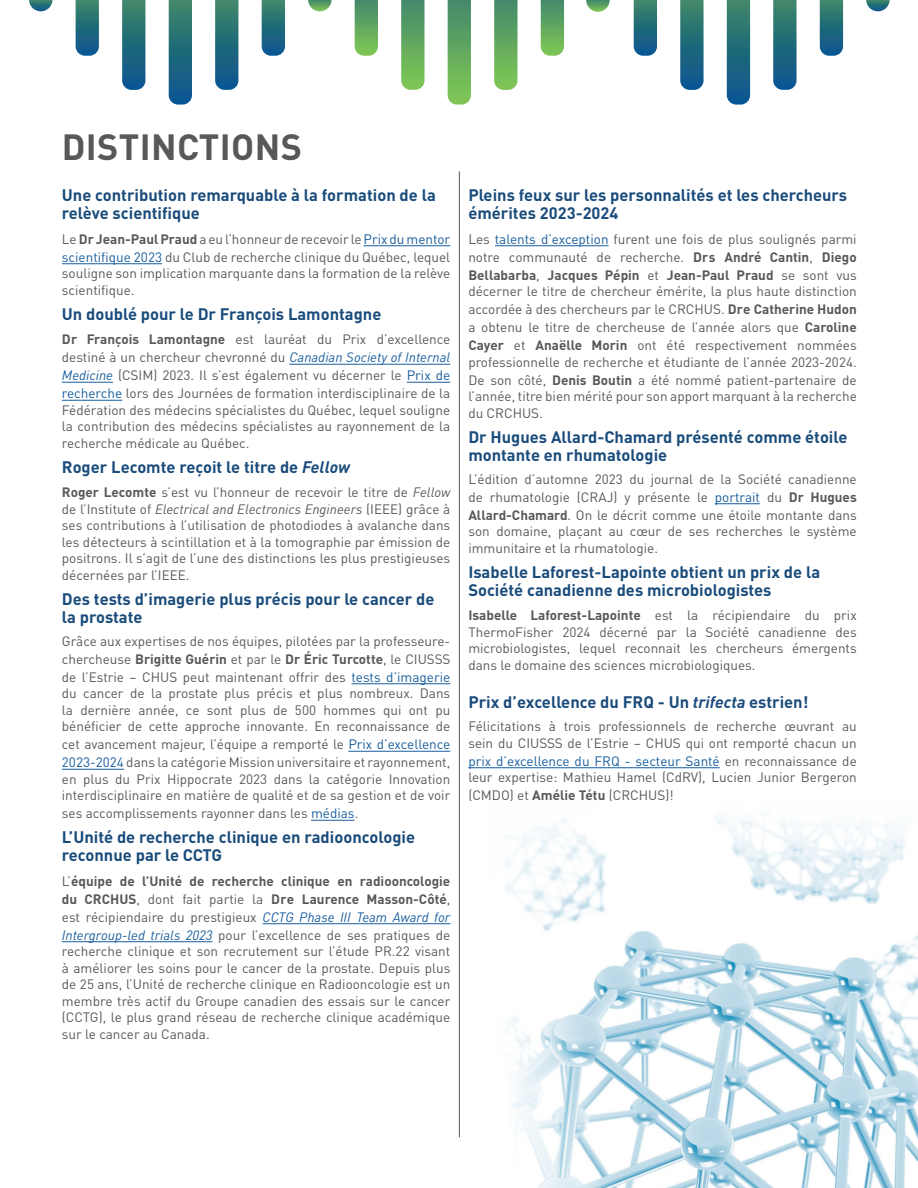
<style>
.page{position:relative;width:918px;height:1188px;background:#fff}
.page>*{position:absolute;margin:0;border:0;box-sizing:border-box;transform-origin:0 0}
.t1{font:700 36px "DIN Pro";letter-spacing:.01em;color:#57585a}
.t2{font:700 16.5px/18px "DIN Pro";color:#194b7b}
.t3{font:13.5px/16.5px "DIN Pro";color:#57585a;text-align:justify}
.t4{font:italic 13.5px "DIN";color:#57585a}
.s1{font-weight:700}
.s2{color:#175d9e}
.s3{font-family:"DIN";font-style:italic;color:#175d9e}
.s4{font-family:"DIN";font-style:italic}
.s5{font-family:"DIN Pro";font-style:normal}
</style>
<div class="page">
<img style="left:562px;top:817px;width:356px;height:371px">
<svg style="left:773px;top:0;width:24px;height:90px;background:#2c7381"></svg>
<svg style="left:820px;top:0;width:23px;height:56px"></svg>
<svg style="left:866px;top:0;width:24px;height:11px"></svg>
<svg style="left:586px;top:0;width:24px;height:12px"></svg>
<svg style="left:634px;top:0;width:23px;height:56px"></svg>
<svg style="left:680px;top:0;width:24px;height:90px;background:#2c7281"></svg>
<svg style="left:727px;top:0;width:23px;height:105px;background:#266e7e"></svg>
<svg style="left:401px;top:0;width:24px;height:90px;background:#69ac66"></svg>
<svg style="left:355px;top:0;width:23px;height:56px"></svg>
<svg style="left:308px;top:0;width:24px;height:11px"></svg>
<svg style="left:541px;top:0;width:23px;height:56px"></svg>
<svg style="left:494px;top:0;width:24px;height:90px;background:#69ac66"></svg>
<svg style="left:448px;top:0;width:23px;height:105px;background:#65aa62"></svg>
<svg style="left:215px;top:0;width:23px;height:90px;background:#276f7e"></svg>
<svg style="left:262px;top:0;width:23px;height:56px"></svg>
<svg style="left:29px;top:0;width:24px;height:11px"></svg>
<svg style="left:76px;top:0;width:23px;height:56px"></svg>
<svg style="left:122px;top:0;width:23px;height:90px;background:#276f7e"></svg>
<svg style="left:169px;top:0;width:23px;height:105px;background:#266e7e"></svg>
<svg style="left:401px;top:819px;width:226px;height:369px"></svg>
<hr style="left:364px;top:245px;width:86px;height:1px;background:#175d9e">
<hr style="left:62px;top:263px;width:100px;height:1px;background:#175d9e">
<hr style="left:289px;top:364px;width:161px;height:1px;background:#175d9e">
<hr style="left:62px;top:382px;width:51px;height:1px;background:#175d9e">
<hr style="left:407px;top:382px;width:43px;height:1px;background:#175d9e">
<hr style="left:62px;top:400px;width:60px;height:1px;background:#175d9e">
<hr style="left:352px;top:683px;width:98px;height:1px;background:#175d9e">
<hr style="left:348px;top:751px;width:102px;height:1px;background:#175d9e">
<hr style="left:62px;top:769px;width:62px;height:1px;background:#175d9e">
<hr style="left:311px;top:820px;width:44px;height:1px;background:#175d9e">
<hr style="left:263px;top:923px;width:187px;height:1px;background:#175d9e">
<hr style="left:62px;top:941px;width:151px;height:1px;background:#175d9e">
<hr style="left:495px;top:245px;width:114px;height:1px;background:#175d9e">
<hr style="left:715px;top:503px;width:45px;height:1px;background:#175d9e">
<hr style="left:468px;top:767px;width:252px;height:1px;background:#175d9e">
<hr style="left:459px;top:171px;width:1px;height:966px;background:#57585a">
<h1 class="t1" style="left:62px;top:123px;width:242px">DISTINCTIONS</h1>
<p class="t2" style="left:62px;top:186px;width:376px">Une contribution remarquable à la formation de la relève scientifique</p>
<p class="t3" style="left:62px;top:229px;width:390px;line-height:18px">Le <span class="s1">Dr Jean-Paul Praud</span> a eu l’honneur de recevoir le <span class="s2">Prix du mentor scientifique 2023</span> du Club de recherche clinique du Québec, lequel</p>
<p class="t3" style="left:62px;top:265px;width:390px">souligne son implication marquante dans la formation de la relève scientifique.</p>
<p class="t2" style="left:62px;top:304px;width:321px">Un doublé pour le Dr François Lamontagne</p>
<p class="t3" style="left:62px;top:330px;width:390px;line-height:18px"><span class="s1">Dr François Lamontagne</span> est lauréat du Prix d’excellence destiné à un chercheur chevronné du <span class="s3">Canadian Society of Internal Medicine</span> (CSIM) 2023. Il s’est également vu décerner le <span class="s2">Prix de recherche</span> lors des Journées de formation interdisciplinaire de la</p>
<p class="t3" style="left:62px;top:401px;width:390px">Fédération des médecins spécialistes du Québec, lequel souligne la contribution des médecins spécialistes au rayonnement de la recherche médicale au Québec.</p>
<p class="t2" style="left:62px;top:457px;width:289px">Roger Lecomte reçoit le titre de <span class="s4">Fellow</span></p>
<p class="t3" style="left:62px;top:484px;width:390px"><span class="s1">Roger Lecomte</span> s’est vu l’honneur de recevoir le titre de <span class="s4">Fellow</span></p>
<p class="t4" style="left:62px;top:501px;width:390px"><span class="s5">de l’Institute of</span> Electrical and Electronics Engineers <span class="s5">(IEEE) grâce à</span></p>
<p class="t3" style="left:62px;top:517px;width:390px">ses contributions à l’utilisation de photodiodes à avalanche dans les détecteurs à scintillation et à la tomographie par émission de positrons. Il s’agit de l’une des distinctions les plus prestigieuses décernées par l’IEEE.</p>
<p class="t2" style="left:62px;top:589px;width:374px">Des tests d’imagerie plus précis pour le cancer de la prostate</p>
<p class="t3" style="left:62px;top:631px;width:390px;line-height:18px">Grâce aux expertises de nos équipes, pilotées par la professeure&shy;chercheuse <span class="s1">Brigitte Guérin</span> et par le <span class="s1">Dr Éric Turcotte</span>, le CIUSSS de l’Estrie – CHUS peut maintenant offrir des <span class="s2">tests d’imagerie</span></p>
<p class="t3" style="left:62px;top:685px;width:390px">du cancer de la prostate plus précis et plus nombreux. Dans la dernière année, ce sont plus de 500 hommes qui ont pu bénéficier de cette approche innovante. En reconnaissance de</p>
<p class="t3" style="left:62px;top:735px;width:390px;line-height:18px">cet avancement majeur, l’équipe a remporté le <span class="s2">Prix d’excellence<br>2023-2024</span> dans la catégorie Mission universitaire et rayonnement,</p>
<p class="t3" style="left:62px;top:770px;width:390px">en plus du Prix Hippocrate 2023 dans la catégorie Innovation interdisciplinaire en matière de qualité et de sa gestion et de voir</p>
<p class="t3" style="left:62px;top:805px;width:298px">ses accomplissements rayonner dans les <span class="s2">médias</span>.</p>
<p class="t2" style="left:62px;top:828px;width:355px">L’Unité de recherche clinique en radiooncologie reconnue par le CCTG</p>
<p class="t3" style="left:62px;top:871px;width:390px;line-height:18px">L’<span class="s1">équipe de l’Unité de recherche clinique en radiooncologie du CRCHUS</span>, dont fait partie la <span class="s1">Dre Laurence Masson-Côté</span>, est récipiendaire du prestigieux <span class="s3">CCTG Phase III Team Award for Intergroup-led trials 2023</span> pour l’excellence de ses pratiques de</p>
<p class="t3" style="left:62px;top:943px;width:390px">recherche clinique et son recrutement sur l’étude PR.22 visant à améliorer les soins pour le cancer de la prostate. Depuis plus de 25 ans, l’Unité de recherche clinique en Radiooncologie est un membre très actif du Groupe canadien des essais sur le cancer (CCTG), le plus grand réseau de recherche clinique académique sur le cancer au Canada.</p>
<p class="t2" style="left:468px;top:186px;width:380px">Pleins feux sur les personnalités et les chercheurs émérites 2023-2024</p>
<p class="t3" style="left:468px;top:229px;width:390px;line-height:18px">Les <span class="s2">talents d’exception</span> furent une fois de plus soulignés parmi notre communauté de recherche. <span class="s1">Drs André Cantin</span>, <span class="s1">Diego Bellabarba</span>, <span class="s1">Jacques Pépin</span> et <span class="s1">Jean-Paul Praud</span> se sont vus</p>
<p class="t3" style="left:468px;top:282px;width:390px;line-height:18px">décerner le titre de chercheur émérite, la plus haute distinction accordée à des chercheurs par le CRCHUS. <span class="s1">Dre Catherine Hudon </span>a obtenu le titre de chercheuse de l’année alors que <span class="s1">Caroline Cayer</span> et <span class="s1">Anaëlle Morin</span> ont été respectivement nommées</p>
<p class="t3" style="left:468px;top:352px;width:390px;line-height:18px">professionnelle de recherche et étudiante de l’année 2023-2024.<br>De son côté, <span class="s1">Denis Boutin</span> a été nommé patient-partenaire de</p>
<p class="t3" style="left:468px;top:388px;width:390px">l’année, titre bien mérité pour son apport marquant à la recherche du CRCHUS.</p>
<p class="t2" style="left:468px;top:427px;width:381px">Dr Hugues Allard-Chamard présenté comme étoile montante en rhumatologie</p>
<p class="t3" style="left:468px;top:469px;width:390px;line-height:18px">L’édition d’automne 2023 du journal de la Société canadienne de rhumatologie (CRAJ) y présente le <span class="s2">portrait</span> du <span class="s1">Dr Hugues Allard-Chamard</span>. On le décrit comme une étoile montante dans</p>
<p class="t3" style="left:468px;top:523px;width:390px">son domaine, plaçant au cœur de ses recherches le système immunitaire et la rhumatologie.</p>
<p class="t2" style="left:468px;top:562px;width:353px">Isabelle Laforest-Lapointe obtient un prix de la<br>Société canadienne des microbiologistes</p>
<p class="t3" style="left:468px;top:607px;width:390px"><span class="s1">Isabelle Laforest-Lapointe</span> est la récipiendaire du prix ThermoFisher 2024 décerné par la Société canadienne des microbiologistes, lequel reconnait les chercheurs émergents dans le domaine des sciences microbiologiques.</p>
<p class="t2" style="left:468px;top:693px;width:342px">Prix d’excellence du FRQ - Un <span class="s4">trifecta</span> estrien!</p>
<p class="t3" style="left:468px;top:718px;width:390px">Félicitations à trois professionnels de recherche œuvrant au sein du CIUSSS de l’Estrie – CHUS qui ont remporté chacun un</p>
<p class="t3" style="left:468px;top:752px;width:390px"><span class="s2">prix d’excellence du FRQ - secteur Santé</span> en reconnaissance de leur expertise: Mathieu Hamel (CdRV), Lucien Junior Bergeron</p>
<p class="t3" style="left:468px;top:787px;width:207px">(CMDO) et <span class="s1">Amélie Tétu</span> (CRCHUS)!</p>
</div>
